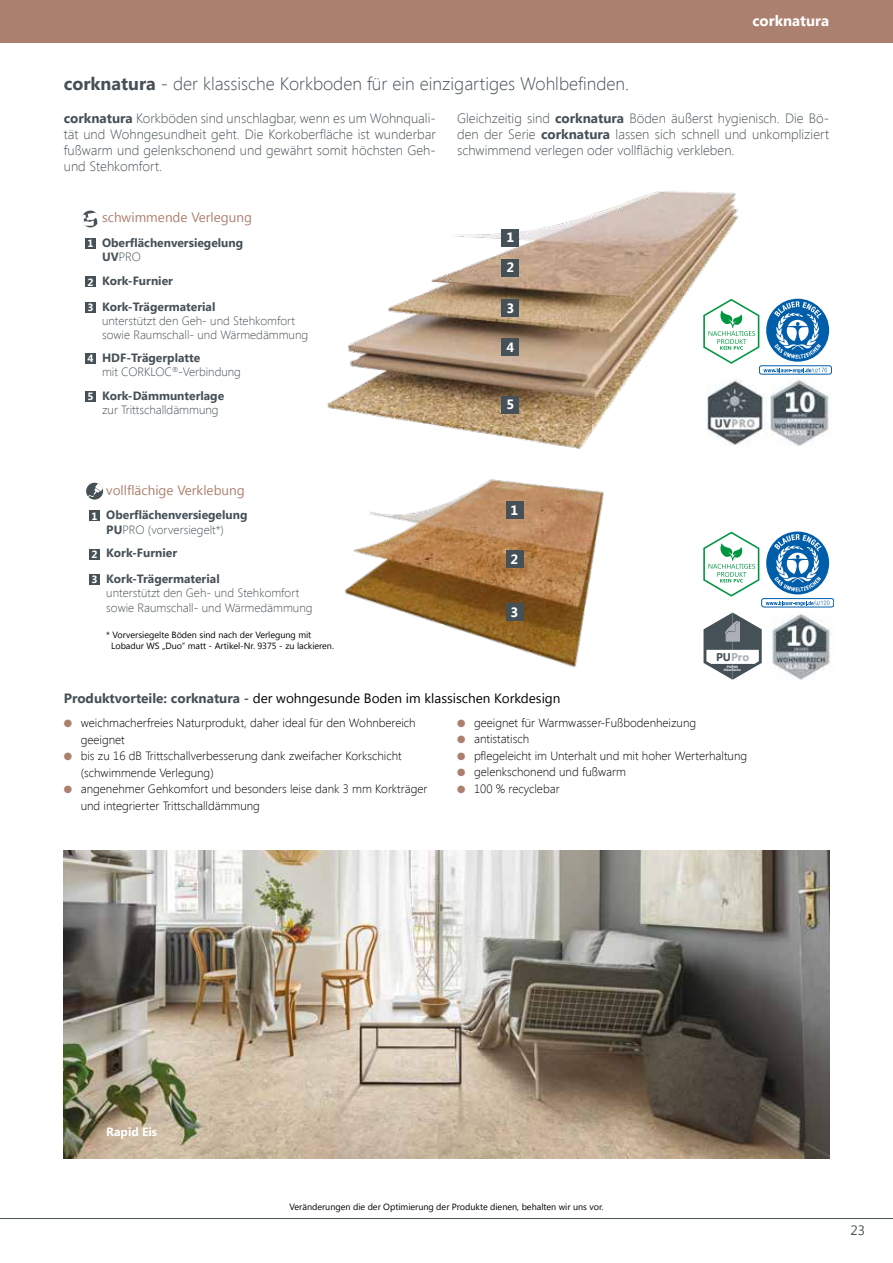
<style>
.page{position:relative;width:893px;height:1263px;background:#fff}
.page>*{position:absolute;margin:0;border:0;box-sizing:border-box;transform-origin:0 0}
.t1{font:300 18px "Segoe UI";color:#465157}
.t2{font:700 15px "Segoe UI";color:#fff}
.t3{font:300 13.5px/16.2px "Segoe UI";color:#465157;text-align:justify}
.t4{font:13.5px "Segoe UI";color:#000}
.t5{font:13.5px "Segoe UI";color:#ab806e}
.t6{font:700 13.5px "Segoe UI";color:#fff}
.t7{font:13.5px "Segoe UI";color:#465157}
.t8{font:300 12px/16.5px "Segoe UI";color:#000}
.t9{font:300 12px/14.4px "Segoe UI";color:#465157}
.t10{font:700 12px/14.4px "Segoe UI";color:#465157}
.t11{font:700 12px "Segoe UI";color:#fff}
.t12{font:700 11.25px "Segoe UI";color:#acb0b6}
.t13{font:9px/10.8px "Segoe UI";color:#000}
.t14{font:700 3.3px/3px "Segoe UI";color:#fff;text-align:center}
.s1{font-weight:700}
.s2{font-size:10.5px;color:#fff}
.s3{font-weight:300}
.s4{font-weight:700;font-size:10.5px;color:#fff}
.s5{color:#465157}
.s6{font-weight:700;color:#465157}
.s7{color:#ab806e}
</style>
<div class="page">
<img style="left:344px;top:479px;width:260px;height:189px">
<div style="left:0;top:0;width:893px;height:43px;background:#ab806e"></div>
<img style="left:64px;top:850px;width:765px;height:309px">
<img style="left:327px;top:191px;width:436px;height:258px">
<div style="left:502px;top:230px;width:17px;height:17px;background:#465157"></div>
<div style="left:502px;top:259px;width:17px;height:17px;background:#465157"></div>
<div style="left:502px;top:300px;width:17px;height:17px;background:#465157"></div>
<div style="left:502px;top:339px;width:17px;height:17px;background:#465157"></div>
<div style="left:502px;top:396px;width:17px;height:18px;background:#465157"></div>
<div style="left:85px;top:238px;width:11px;height:11px;background:#465157"></div>
<div style="left:85px;top:276px;width:11px;height:11px;background:#465157"></div>
<div style="left:85px;top:391px;width:11px;height:11px;background:#465157"></div>
<div style="left:85px;top:353px;width:11px;height:11px;background:#465157"></div>
<div style="left:85px;top:302px;width:11px;height:11px;background:#465157"></div>
<div style="left:506px;top:502px;width:17px;height:17px;background:#465157"></div>
<div style="left:506px;top:551px;width:17px;height:17px;background:#465157"></div>
<div style="left:506px;top:604px;width:17px;height:17px;background:#465157"></div>
<div style="left:89px;top:510px;width:11px;height:11px;background:#465157"></div>
<div style="left:89px;top:549px;width:11px;height:10px;background:#465157"></div>
<div style="left:89px;top:574px;width:11px;height:11px;background:#465157"></div>
<img style="left:772px;top:614px;width:59px;height:66px">
<svg style="left:703px;top:612px;width:59px;height:68px"></svg>
<img style="left:770px;top:378px;width:59px;height:68px">
<img style="left:700px;top:378px;width:67px;height:68px">
<svg style="left:766px;top:531px;width:63px;height:63px"></svg>
<svg style="left:703px;top:531px;width:57px;height:66px"></svg>
<div style="left:761px;top:598px;width:73px;height:9px;border:1px solid #005da9;border-radius:2px"></div>
<svg style="left:766px;top:600px;width:63px;height:6px"></svg>
<div style="left:759px;top:366px;width:73px;height:8px;border:1px solid #005da9;border-radius:2px"></div>
<svg style="left:702px;top:298px;width:127px;height:75px"></svg>
<img style="left:86px;top:483px;width:17px;height:17px;border-radius:9px">
<img style="left:82px;top:210px;width:17px;height:17px;border-radius:9px">
<hr style="left:0;top:1218px;width:893px;height:1px;background:#465157">
<h1 class="t1" style="left:64px;top:71px;width:567px"><span class="s1">corknatura</span> - der klassische Korkboden für ein einzigartiges Wohlbefinden.</h1>
<p class="t2" style="left:752px;top:10px;width:78px">corknatura</p>
<p class="t3" style="left:64px;top:109px;width:374px"><span class="s1">corknatura</span> Korkböden sind unschlagbar, wenn es um Wohnquali&shy;tät und Wohngesundheit geht. Die Korkoberfläche ist wunderbar fußwarm und gelenkschonend und gewährt somit höchsten Geh&shy;und Stehkomfort.</p>
<p class="t3" style="left:457px;top:109px;width:374px">Gleichzeitig sind <span class="s1">corknatura</span> Böden äußerst hygienisch. Die Bö&shy;den der Serie <span class="s1">corknatura</span> lassen sich schnell und unkompliziert schwimmend verlegen oder vollflächig verkleben.</p>
<p class="t5" style="left:102px;top:208px;width:152px">schwimmende Verlegung</p>
<p class="t10" style="left:102px;top:235px;width:143px;text-indent:-15px"><span class="s2">1</span> Oberflächenversiegelung<br>UV<span class="s3">PRO</span></p>
<p class="t10" style="left:87px;top:273px;width:87px"><span class="s2">2</span> Kork-Furnier</p>
<p class="t9" style="left:102px;top:299px;width:208px;text-indent:-15px"><span class="s4">3</span> <span class="s1">Kork-Trägermaterial<br></span>unterstützt den Geh- und Stehkomfort sowie Raumschall- und Wärmedämmung</p>
<p class="t9" style="left:102px;top:350px;width:140px;text-indent:-15px"><span class="s4">4</span> <span class="s1">HDF-Trägerplatte<br></span>mit CORKLOC<sup>®</sup>-Verbindung</p>
<p class="t9" style="left:102px;top:388px;width:124px;text-indent:-15px"><span class="s4">5</span> <span class="s1">Kork-Dämmunterlage </span>zur Trittschalldämmung</p>
<p class="t5" style="left:106px;top:481px;width:140px">vollflächige Verklebung</p>
<p class="t10" style="left:106px;top:507px;width:143px;text-indent:-15px"><span class="s2">1</span> Oberflächenversiegelung<br>PU<span class="s3">PRO (vorversiegelt*)</span></p>
<p class="t10" style="left:92px;top:540px;width:130px;line-height:25.5px"><span class="s2">2</span> Kork-Furnier<br><span class="s2">3</span> Kork-Trägermaterial</p>
<p class="t9" style="left:106px;top:585px;width:208px">unterstützt den Geh- und Stehkomfort sowie Raumschall- und Wärmedämmung</p>
<p class="t13" style="left:111px;top:629px;width:224px;text-indent:-5px">* Vorversiegelte Böden sind nach der Verlegung mit<br>Lobadur WS „Duo“ matt - Artikel-Nr. 9375 - zu lackieren.</p>
<p class="t6" style="left:506px;top:228px;width:9px">1</p>
<p class="t6" style="left:506px;top:258px;width:9px">2</p>
<p class="t6" style="left:506px;top:298px;width:9px">3</p>
<p class="t6" style="left:506px;top:337px;width:9px">4</p>
<p class="t6" style="left:506px;top:395px;width:9px">5</p>
<p class="t6" style="left:511px;top:500px;width:9px">1</p>
<p class="t6" style="left:511px;top:549px;width:9px">2</p>
<p class="t6" style="left:511px;top:602px;width:9px">3</p>
<p class="t12" style="left:716px;top:649px;width:35px"><span class="s5">PU</span>Pro</p>
<p class="t14" style="left:724px;top:665px;width:18px">PUPRO<br>Oberfläche</p>
<p class="t4" style="left:64px;top:689px;width:498px"><span class="s6">Produktvorteile: corknatura</span> - der wohngesunde Boden im klassischen Korkdesign</p>
<p class="t8" style="left:81px;top:714px;width:336px;text-indent:-17px"><span class="s7">●</span> weichmacherfreies Naturprodukt, daher ideal für den Wohnbereich geeignet</p>
<p class="t8" style="left:81px;top:747px;width:322px;text-indent:-17px"><span class="s7">●</span> bis zu 16 dB Trittschallverbesserung dank zweifacher Korkschicht (schwimmende Verlegung)</p>
<p class="t8" style="left:81px;top:780px;width:348px;text-indent:-17px"><span class="s7">●</span> angenehmer Gehkomfort und besonders leise dank 3 mm Korkträger und integrierter Trittschalldämmung</p>
<p class="t8" style="left:457px;top:714px;width:241px"><span class="s7">●</span> geeignet für Warmwasser-Fußbodenheizung</p>
<p class="t8" style="left:457px;top:730px;width:73px"><span class="s7">●</span> antistatisch</p>
<p class="t8" style="left:457px;top:747px;width:292px"><span class="s7">●</span> pflegeleicht im Unterhalt und mit hoher Werterhaltung</p>
<p class="t8" style="left:457px;top:763px;width:170px"><span class="s7">●</span> gelenkschonend und fußwarm</p>
<p class="t8" style="left:457px;top:780px;width:104px"><span class="s7">●</span> 100 % recyclebar</p>
<p class="t11" style="left:106px;top:1123px;width:52px">Rapid Eis</p>
<p class="t13" style="left:290px;top:1201px;width:315px">Veränderungen die der Optimierung der Produkte dienen, behalten wir uns vor.</p>
<p class="t7" style="left:850px;top:1220px;width:16px">23</p>
</div>
